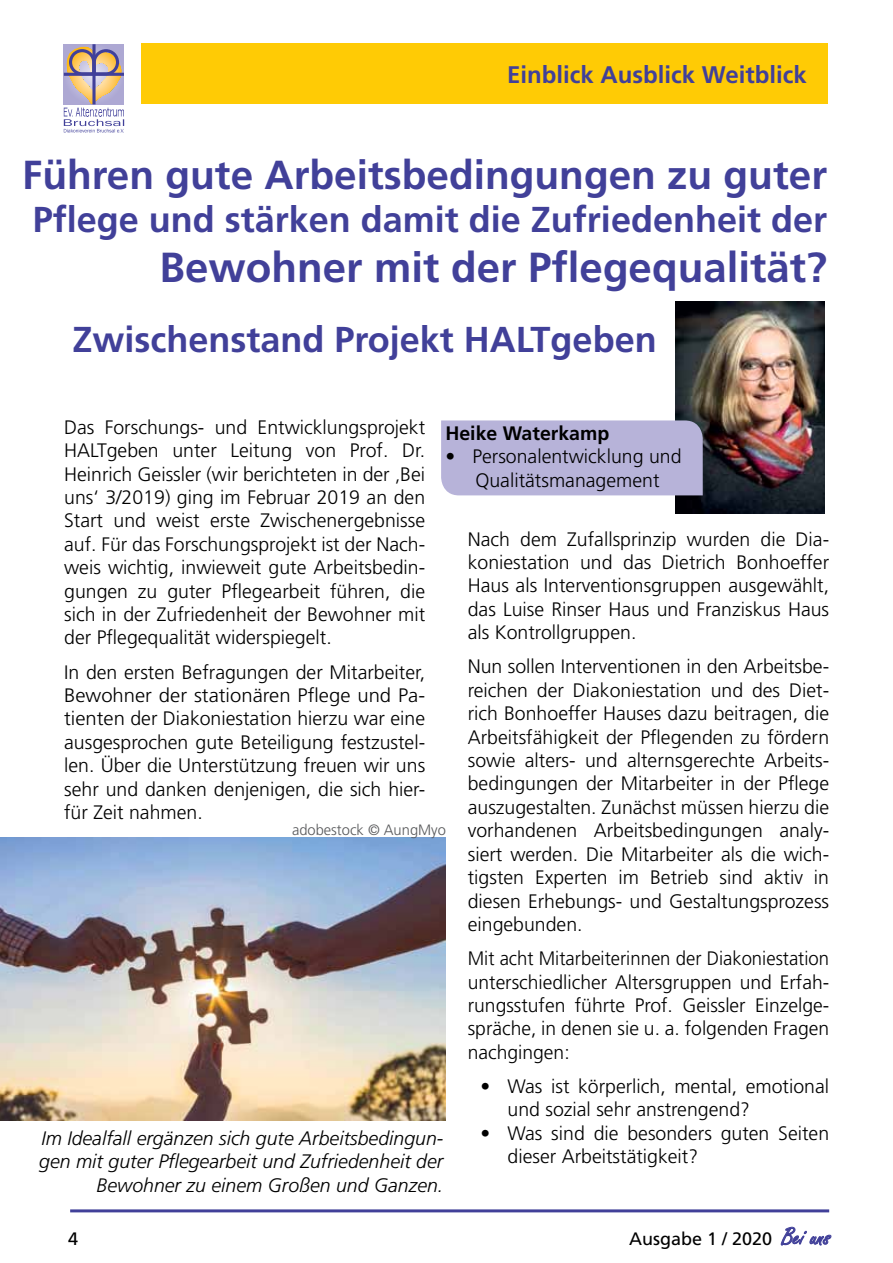
<style>
.page{position:relative;width:893px;height:1263px;background:#fff}
.page>*{position:absolute;margin:0;border:0;box-sizing:border-box;transform-origin:0 0}
.t1{font:700 42px "Frutiger";color:#414099}
.t2{font:700 40.5px "Frutiger";color:#414099}
.t3{font:700 36px "Frutiger";color:#414099}
.t4{font:700 24px "Frutiger";color:#414099}
.t5{font:300 19.5px/23.4px "Frutiger";color:#000;text-align:justify}
.t6{font:300 19.5px/23.4px "Frutiger";color:#000;text-align:justify;scale:.95 1}
.t7{font:italic 300 19.5px/23.4px "Frutiger";color:#000;text-align:right}
.t8{font:700 19.5px "Frutiger";color:#000}
.t9{font:18px "Frutiger";color:#000}
.t10{font:300 15px "Frutiger";color:#58595b}
.s1{font-family:"Freestyle Script";font-size:25.95px;color:#414099}
</style>
<div class="page">
<svg style="left:780px;top:1226px;width:52px;height:20px"></svg>
<hr style="left:70px;top:1209px;width:759px;height:3px;background:#414099">
<svg style="left:64px;top:44px;width:60px;height:88px"></svg>
<img style="left:676px;top:301px;width:148px;height:213px">
<div style="left:441px;top:420px;width:262px;height:75px;background:#b7b3d9"></div>
<div style="left:141px;top:43px;width:687px;height:61px;background:#ffcb05"></div>
<img style="left:0;top:837px;width:446px;height:284px">
<p class="t4" style="left:507px;top:61px;width:301px">Einblick Ausblick Weitblick</p>
<h2 class="t2" style="left:22px;top:151px;width:806px">Führen gute Arbeitsbedingungen zu guter</h2>
<h3 class="t3" style="left:33px;top:198px;width:796px">Pflege und stärken damit die Zufriedenheit der</h3>
<h1 class="t1" style="left:159px;top:243px;width:669px">Bewohner mit der Pflegequalität?</h1>
<h3 class="t3" style="left:72px;top:318px;width:586px">Zwischenstand Projekt HALTgeben</h3>
<p class="t5" style="left:64px;top:415px;width:363px">Das Forschungs- und Entwicklungsprojekt HALTgeben unter Leitung von Prof. Dr.<br>Heinrich Geissler (wir berichteten in der ‚Bei uns‘ 3/2019) ging im Februar 2019 an den Start und weist erste Zwischenergebnisse auf. Für das Forschungsprojekt ist der Nach&shy;weis wichtig, inwieweit gute Arbeitsbedin&shy;gungen zu guter Pflegearbeit führen, die sich in der Zufriedenheit der Bewohner mit der Pflegequalität widerspiegelt.</p>
<p class="t5" style="left:64px;top:660px;width:363px">In den ersten Befragungen der Mitarbeiter, Bewohner der stationären Pflege und Pa&shy;tienten der Diakoniestation hierzu war eine ausgesprochen gute Beteiligung festzustel&shy;len. Über die Unterstützung freuen wir uns sehr und danken denjenigen, die sich hier&shy;für Zeit nahmen.</p>
<p class="t8" style="left:445px;top:422px;width:166px">Heike Waterkamp</p>
<p class="t5" style="left:445px;top:445px;width:238px;text-align:center">• Personalentwicklung und<br>Qualitätsmanagement</p>
<p class="t5" style="left:468px;top:527px;width:363px">Nach dem Zufallsprinzip wurden die Dia&shy;koniestation und das Dietrich Bonhoeffer Haus als Interventionsgruppen ausgewählt, das Luise Rinser Haus und Franziskus Haus als Kontrollgruppen.</p>
<p class="t5" style="left:468px;top:655px;width:363px">Nun sollen Interventionen in den Arbeitsbe&shy;reichen der Diakoniestation und des Diet&shy;rich Bonhoeffer Hauses dazu beitragen, die Arbeitsfähigkeit der Pflegenden zu fördern sowie alters- und alternsgerechte Arbeits&shy;bedingungen der Mitarbeiter in der Pflege auszugestalten. Zunächst müssen hierzu die vorhandenen Arbeitsbedingungen analy&shy;siert werden. Die Mitarbeiter als die wich&shy;tigsten Experten im Betrieb sind aktiv in diesen Erhebungs- und Gestaltungsprozess eingebunden.</p>
<p class="t6" style="left:468px;top:947px;width:382px">Mit acht Mitarbeiterinnen der Diakoniestation unterschiedlicher Altersgruppen und Erfah&shy;rungsstufen führte Prof. Geissler Einzelge&shy;spräche, in denen sie u. a. folgenden Fragen nachgingen:</p>
<p class="t5" style="left:507px;top:1074px;width:323px;text-indent:-27px">• Was ist körperlich, mental, emotional und sozial sehr anstrengend?</p>
<p class="t5" style="left:507px;top:1121px;width:323px;text-indent:-27px">• Was sind die besonders guten Seiten dieser Arbeitstätigkeit?</p>
<p class="t10" style="left:292px;top:821px;width:155px">adobestock © AungMyo</p>
<p class="t7" style="left:39px;top:1126px;width:406px">Im Idealfall ergänzen sich gute Arbeitsbedingun&shy;gen mit guter Pflegearbeit und Zufriedenheit der<br>Bewohner zu einem Großen und Ganzen.</p>
<p class="t9" style="left:68px;top:1228px;width:12px">4</p>
<p class="t9" style="left:629px;top:1228px;width:203px">Ausgabe 1 / 2020 <span class="s1">Bei uns</span></p>
</div>
